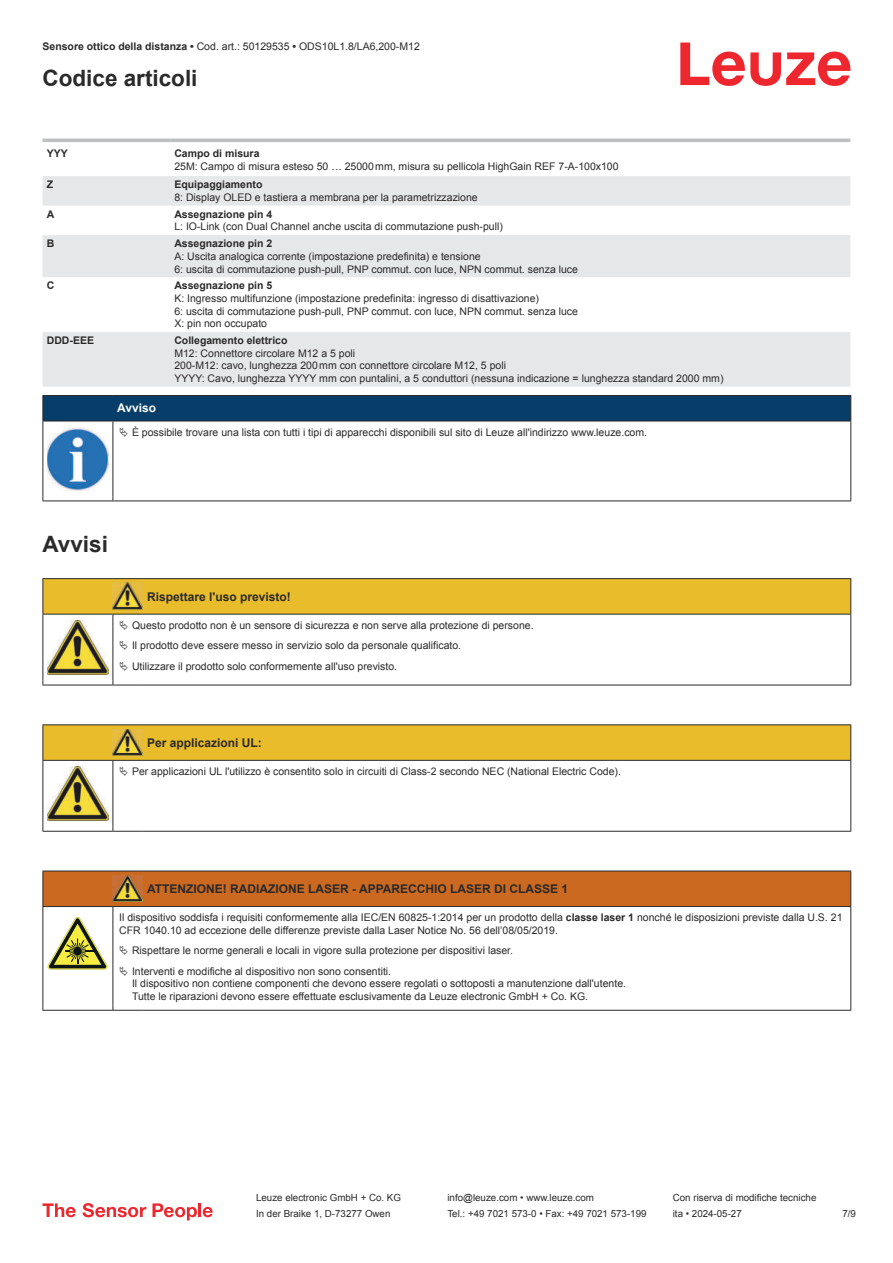
<style>
.page{position:relative;width:893px;height:1263px;background:#fff}
.page>*{position:absolute;margin:0;border:0;box-sizing:border-box;transform-origin:0 0}
.t1{font:700 22.5px "Arial";color:#2b292a}
.t2{font:700 12px "Arial";color:#2b292a}
.t3{font:700 12px "Arial";color:#fff}
.t4{font:10.5px/12.6px "Arial";color:#2b292a}
.t5{font:700 10.5px "Arial";color:#2b292a}
.t6{font:9.75px "Arial";color:#2b292a}
.s1{font-weight:700}
</style>
<div class="page">
<svg style="left:680px;top:43px;width:170px;height:43px"></svg>
<svg style="left:43px;top:138px;width:807px;height:1px"></svg>
<svg style="left:43px;top:176px;width:807px;height:211px;fill:#e6e7e9"></svg>
<hr style="left:43px;top:139px;width:127px;height:3px;background:#bdbfc1">
<hr style="left:170px;top:139px;width:680px;height:3px;background:#bdbfc1">
<svg style="left:43px;top:1203px;width:33px;height:14px"></svg>
<svg style="left:83px;top:1203px;width:63px;height:14px"></svg>
<svg style="left:153px;top:1203px;width:44px;height:17px"></svg>
<hr style="left:198px;top:1203px;width:3px;height:14px;background:#ed272d">
<svg style="left:203px;top:1207px;width:10px;height:10px"></svg>
<hr style="left:43px;top:421px;width:70px;height:1px;background:#2b292a">
<svg style="left:43px;top:395px;width:808px;height:26px;background:#083b65"></svg>
<hr style="left:113px;top:421px;width:738px;height:1px;background:#2b292a">
<hr style="left:43px;top:421px;width:1px;height:75px;background:#2b292a">
<hr style="left:113px;top:421px;width:1px;height:75px;background:#2b292a">
<hr style="left:850px;top:421px;width:1px;height:75px;background:#2b292a">
<hr style="left:43px;top:500px;width:70px;height:1px;background:#2b292a">
<hr style="left:113px;top:500px;width:738px;height:1px;background:#2b292a">
<img style="left:47px;top:427px;width:61px;height:63px">
<hr style="left:43px;top:578px;width:70px;height:1px;background:#2b292a">
<hr style="left:113px;top:578px;width:30px;height:1px;background:#2b292a">
<hr style="left:143px;top:578px;width:708px;height:1px;background:#2b292a">
<hr style="left:43px;top:685px;width:70px;height:1px;background:#2b292a">
<hr style="left:113px;top:685px;width:30px;height:1px;background:#2b292a">
<hr style="left:143px;top:685px;width:708px;height:1px;background:#2b292a">
<div style="left:44px;top:725px;width:806px;height:35px;background:#e8bc2a"></div>
<svg style="left:44px;top:761px;width:806px;height:70px"></svg>
<hr style="left:43px;top:724px;width:70px;height:1px;background:#2b292a">
<hr style="left:43px;top:725px;width:1px;height:35px;background:#2b292a">
<hr style="left:43px;top:760px;width:70px;height:1px;background:#2b292a">
<hr style="left:113px;top:724px;width:30px;height:1px;background:#2b292a">
<hr style="left:113px;top:760px;width:30px;height:1px;background:#2b292a">
<hr style="left:143px;top:724px;width:708px;height:1px;background:#2b292a">
<hr style="left:850px;top:725px;width:1px;height:35px;background:#2b292a">
<hr style="left:143px;top:760px;width:708px;height:1px;background:#2b292a">
<hr style="left:43px;top:761px;width:1px;height:66px;background:#2b292a">
<hr style="left:113px;top:761px;width:1px;height:66px;background:#2b292a">
<hr style="left:850px;top:761px;width:1px;height:66px;background:#2b292a">
<hr style="left:43px;top:831px;width:70px;height:1px;background:#2b292a">
<hr style="left:113px;top:831px;width:30px;height:1px;background:#2b292a">
<hr style="left:143px;top:831px;width:708px;height:1px;background:#2b292a">
<img style="left:113px;top:729px;width:30px;height:26px">
<img style="left:47px;top:767px;width:61px;height:53px">
<div style="left:115px;top:761px;width:734px;height:20px;background:#fff"></div>
<div style="left:44px;top:872px;width:806px;height:34px;background:#ca691f"></div>
<svg style="left:44px;top:907px;width:806px;height:103px"></svg>
<hr style="left:43px;top:871px;width:70px;height:1px;background:#2b292a">
<hr style="left:43px;top:871px;width:1px;height:35px;background:#2b292a">
<hr style="left:43px;top:906px;width:70px;height:1px;background:#2b292a">
<hr style="left:113px;top:871px;width:30px;height:1px;background:#2b292a">
<hr style="left:113px;top:906px;width:30px;height:1px;background:#2b292a">
<hr style="left:143px;top:871px;width:708px;height:1px;background:#2b292a">
<hr style="left:850px;top:871px;width:1px;height:35px;background:#2b292a">
<hr style="left:143px;top:906px;width:708px;height:1px;background:#2b292a">
<hr style="left:43px;top:907px;width:1px;height:99px;background:#2b292a">
<hr style="left:113px;top:907px;width:1px;height:99px;background:#2b292a">
<hr style="left:850px;top:907px;width:1px;height:99px;background:#2b292a">
<hr style="left:43px;top:1010px;width:70px;height:1px;background:#2b292a">
<hr style="left:113px;top:1010px;width:30px;height:1px;background:#2b292a">
<hr style="left:143px;top:1010px;width:708px;height:1px;background:#2b292a">
<img style="left:113px;top:875px;width:30px;height:26px">
<svg style="left:47px;top:917px;width:60px;height:52px"></svg>
<svg style="left:115px;top:907px;width:734px;height:99px"></svg>
<svg style="left:43px;top:579px;width:808px;height:106px"></svg>
<svg style="left:120px;top:946px;width:8px;height:9px"></svg>
<svg style="left:120px;top:966px;width:8px;height:9px"></svg>
<p class="t4" style="left:43px;top:41px;width:379px"><span class="s1">Sensore ottico della distanza •</span> Cod. art.: 50129535 <span class="s1">•</span> ODS10L1.8/LA6,200-M12</p>
<h1 class="t1" style="left:43px;top:70px;width:157px">Codice articoli</h1>
<p class="t5" style="left:47px;top:149px;width:23px">YYY</p>
<p class="t5" style="left:174px;top:149px;width:87px">Campo di misura</p>
<p class="t4" style="left:174px;top:161px;width:446px">25M: Campo di misura esteso 50 … 25000 mm, misura su pellicola HighGain REF 7-A-100x100</p>
<p class="t5" style="left:47px;top:181px;width:8px">Z</p>
<p class="t5" style="left:174px;top:181px;width:90px">Equipaggiamento</p>
<p class="t4" style="left:174px;top:192px;width:305px">8: Display OLED e tastiera a membrana per la parametrizzazione</p>
<p class="t5" style="left:47px;top:210px;width:9px">A</p>
<p class="t5" style="left:174px;top:210px;width:100px">Assegnazione pin 4</p>
<p class="t4" style="left:174px;top:221px;width:330px">L: IO-Link (con Dual Channel anche uscita di commutazione push-pull)</p>
<p class="t5" style="left:47px;top:240px;width:9px">B</p>
<p class="t5" style="left:174px;top:240px;width:100px">Assegnazione pin 2</p>
<p class="t4" style="left:174px;top:251px;width:405px">A: Uscita analogica corrente (impostazione predefinita) e tensione<br>6: uscita di commutazione push-pull, PNP commut. con luce, NPN commut. senza luce</p>
<p class="t5" style="left:47px;top:282px;width:9px">C</p>
<p class="t5" style="left:174px;top:282px;width:100px">Assegnazione pin 5</p>
<p class="t4" style="left:174px;top:293px;width:405px">K: Ingresso multifunzione (impostazione predefinita: ingresso di disattivazione)<br>6: uscita di commutazione push-pull, PNP commut. con luce, NPN commut. senza luce<br>X: pin non occupato</p>
<p class="t5" style="left:47px;top:336px;width:49px">DDD-EEE</p>
<p class="t5" style="left:174px;top:336px;width:115px">Collegamento elettrico</p>
<p class="t4" style="left:174px;top:348px;width:551px">M12: Connettore circolare M12 a 5 poli<br>200-M12: cavo, lunghezza 200 mm con connettore circolare M12, 5 poli<br>YYYY: Cavo, lunghezza YYYY mm con puntalini, a 5 conduttori (nessuna indicazione = lunghezza standard 2000 mm)</p>
<p class="t3" style="left:117px;top:404px;width:40px">Avviso</p>
<p class="t4" style="left:132px;top:427px;width:517px">È possibile trovare una lista con tutti i tipi di apparecchi disponibili sul sito di Leuze all'indirizzo www.leuze.com.</p>
<h1 class="t1" style="left:43px;top:536px;width:67px">Avvisi</h1>
<p class="t2" style="left:147px;top:592px;width:145px">Rispettare l'uso previsto!</p>
<p class="t4" style="left:132px;top:616px;width:403px;line-height:20.2px">Questo prodotto non è un sensore di sicurezza e non serve alla protezione di persone.<br>Il prodotto deve essere messo in servizio solo da personale qualificato.<br>Utilizzare il prodotto solo conformemente all'uso previsto.</p>
<p class="t2" style="left:147px;top:738px;width:116px">Per applicazioni UL:</p>
<p class="t4" style="left:132px;top:766px;width:490px">Per applicazioni UL l'utilizzo è consentito solo in circuiti di Class-2 secondo NEC (National Electric Code).</p>
<p class="t2" style="left:147px;top:884px;width:423px">ATTENZIONE! RADIAZIONE LASER - APPARECCHIO LASER DI CLASSE 1</p>
<p class="t4" style="left:119px;top:912px;width:725px">Il dispositivo soddisfa i requisiti conformemente alla IEC/EN 60825-1:2014 per un prodotto della <span class="s1">classe laser 1</span> nonché le disposizioni previste dalla U.S. 21<br>CFR 1040.10 ad eccezione delle differenze previste dalla Laser Notice No. 56 dell’08/05/2019.</p>
<p class="t4" style="left:132px;top:941px;width:383px;line-height:20.2px">Rispettare le norme generali e locali in vigore sulla protezione per dispositivi laser.<br>Interventi e modifiche al dispositivo non sono consentiti.</p>
<p class="t4" style="left:132px;top:978px;width:496px">Il dispositivo non contiene componenti che devono essere regolati o sottoposti a manutenzione dall'utente.<br>Tutte le riparazioni devono essere effettuate esclusivamente da Leuze electronic GmbH + Co. KG.</p>
<p class="t6" style="left:256px;top:1194px;width:146px">Leuze electronic GmbH + Co. KG</p>
<p class="t6" style="left:447px;top:1194px;width:148px">info@leuze.com • www.leuze.com</p>
<p class="t6" style="left:673px;top:1194px;width:145px">Con riserva di modifiche tecniche</p>
<p class="t6" style="left:256px;top:1210px;width:136px">In der Braike 1, D-73277 Owen</p>
<p class="t6" style="left:447px;top:1210px;width:201px">Tel.: +49 7021 573-0 • Fax: +49 7021 573-199</p>
<p class="t6" style="left:673px;top:1210px;width:70px">ita • 2024-05-27</p>
<p class="t6" style="left:842px;top:1210px;width:15px">7 /9</p>
</div>
